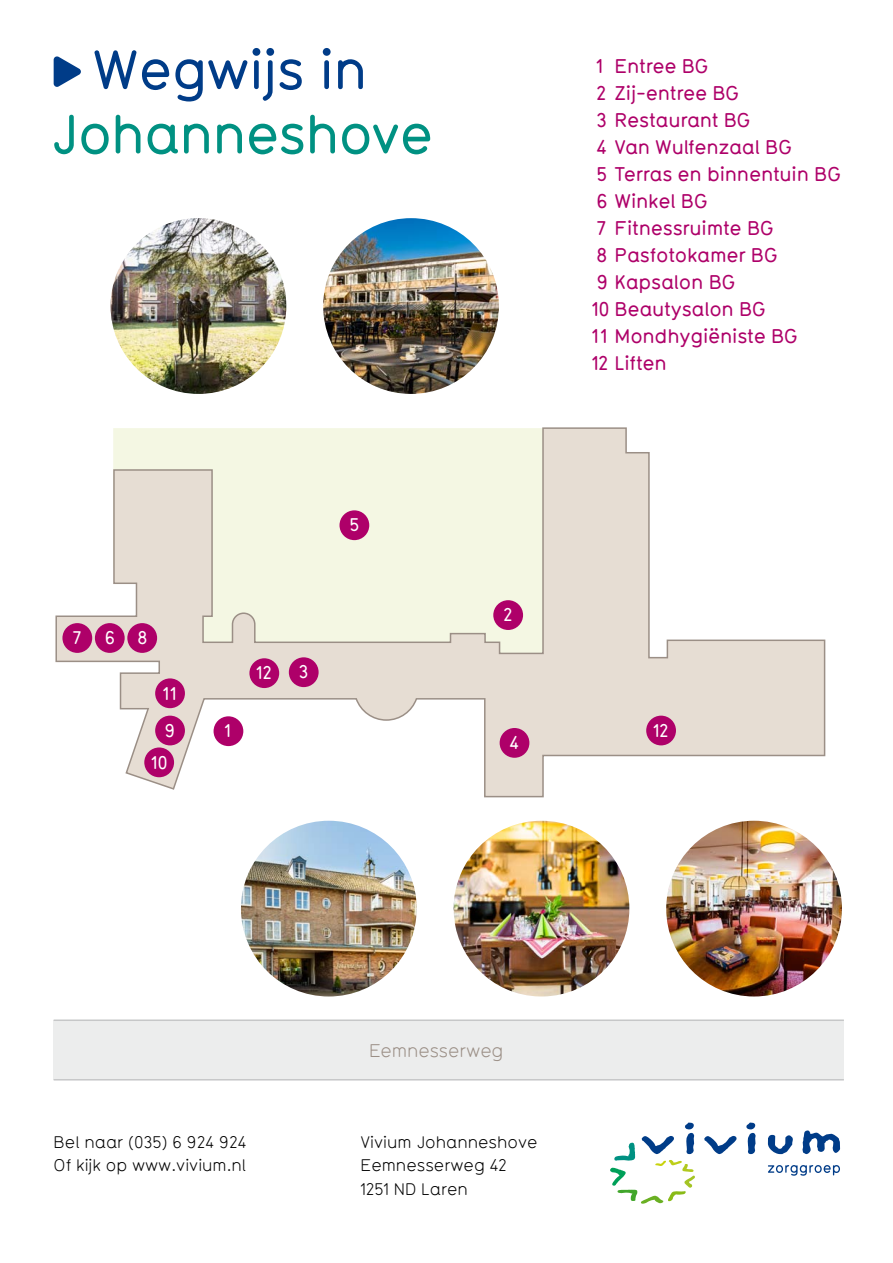
<style>
.page{position:relative;width:893px;height:1263px;background:#fff}
.page>*{position:absolute;margin:0;border:0;box-sizing:border-box;transform-origin:0 0}
.t1{font:54.45px "Typ Med";letter-spacing:-.02em;color:#009182}
.t2{font:54.45px "Typ Med";letter-spacing:-.01em;color:#003c88}
.t3{font:500 19.5px/27px "Typ 1451";letter-spacing:-.01em;color:#ae0069}
.t4{font:500 18px "Typ 1451";color:#fff}
.t5{font:18px "Typ Reg Bol";color:#9b8f86}
.t6{font:16.5px/23.2px "Typ 1451";color:#000}
</style>
<div class="page">
<svg style="left:768px;top:1165px;width:72px;height:11px"></svg>
<svg style="left:746px;top:1122px;width:10px;height:32px"></svg>
<svg style="left:768px;top:1135px;width:25px;height:19px"></svg>
<svg style="left:802px;top:1130px;width:38px;height:24px"></svg>
<svg style="left:704px;top:1136px;width:32px;height:18px"></svg>
<svg style="left:610px;top:1122px;width:85px;height:82px"></svg>
<svg style="left:54px;top:56px;width:27px;height:31px"></svg>
<svg style="left:55px;top:427px;width:771px;height:371px"></svg>
<div style="left:289px;top:657px;width:30px;height:30px;background:#ae0069;border-radius:50%"></div>
<div style="left:500px;top:728px;width:29px;height:30px;background:#ae0069;border-radius:50%"></div>
<div style="left:54px;top:1020px;width:790px;height:60px;background:#eceded"></div>
<hr style="left:54px;top:1019px;width:790px;height:2px;background:#c6c7c8">
<hr style="left:54px;top:1079px;width:790px;height:1px;background:#c6c7c8">
<div style="left:62px;top:623px;width:30px;height:30px;background:#ae0069;border-radius:50%"></div>
<div style="left:95px;top:623px;width:30px;height:30px;background:#ae0069;border-radius:50%"></div>
<div style="left:127px;top:623px;width:30px;height:30px;background:#ae0069;border-radius:50%"></div>
<div style="left:155px;top:678px;width:30px;height:30px;background:#ae0069;border-radius:50%"></div>
<div style="left:249px;top:658px;width:30px;height:30px;background:#ae0069;border-radius:50%"></div>
<div style="left:646px;top:716px;width:30px;height:29px;background:#ae0069;border-radius:50%"></div>
<div style="left:155px;top:716px;width:30px;height:29px;background:#ae0069;border-radius:50%"></div>
<div style="left:144px;top:747px;width:30px;height:30px;background:#ae0069;border-radius:50%"></div>
<img style="left:323px;top:218px;width:176px;height:176px;border-radius:88px">
<img style="left:454px;top:821px;width:175px;height:175px;border-radius:87px">
<img style="left:666px;top:821px;width:176px;height:175px;border-radius:88px">
<img style="left:111px;top:218px;width:175px;height:176px;border-radius:88px">
<img style="left:241px;top:821px;width:176px;height:175px;border-radius:88px">
<h1 class="t2" style="left:92px;top:33px;width:277px">Wegwijs in</h1>
<h1 class="t1" style="left:50px;top:97px;width:384px">Johanneshove</h1>
<p class="t4" style="left:72px;top:625px;width:10px">7</p>
<p class="t4" style="left:105px;top:625px;width:44px">6 8</p>
<p class="t4" style="left:163px;top:681px;width:15px">11</p>
<p class="t4" style="left:350px;top:512px;width:12px">5</p>
<p class="t4" style="left:257px;top:660px;width:17px">12</p>
<p class="t4" style="left:299px;top:659px;width:11px">3</p>
<p class="t4" style="left:503px;top:602px;width:11px">2</p>
<p class="t3" style="left:592px;top:51px;width:250px">1 Entree BG<br>2 Zij-entree BG<br>3 Restaurant BG<br>4 Van Wulfenzaal BG<br>5 Terras en binnentuin BG<br>6 Winkel BG<br>7 Fitnessruimte BG<br>8 Pasfotokamer BG<br>9 Kapsalon BG<br>10 Beautysalon BG<br>11 Mondhygiëniste BG<br>12 Liften</p>
<p class="t4" style="left:165px;top:718px;width:12px">9</p>
<p class="t4" style="left:653px;top:718px;width:17px">12</p>
<p class="t4" style="left:151px;top:750px;width:18px">10</p>
<p class="t4" style="left:225px;top:718px;width:8px">1</p>
<p class="t4" style="left:509px;top:730px;width:11px">4</p>
<p class="t6" style="left:54px;top:1130px;width:194px">Bel naar (035) 6 924 924<br>Of kijk op www.vivium.nl</p>
<p class="t5" style="left:369px;top:1038px;width:136px">Eemnesserweg</p>
<p class="t6" style="left:360px;top:1130px;width:179px">Vivium Johanneshove<br>Eemnesserweg 42<br>1251 ND Laren</p>
</div>
